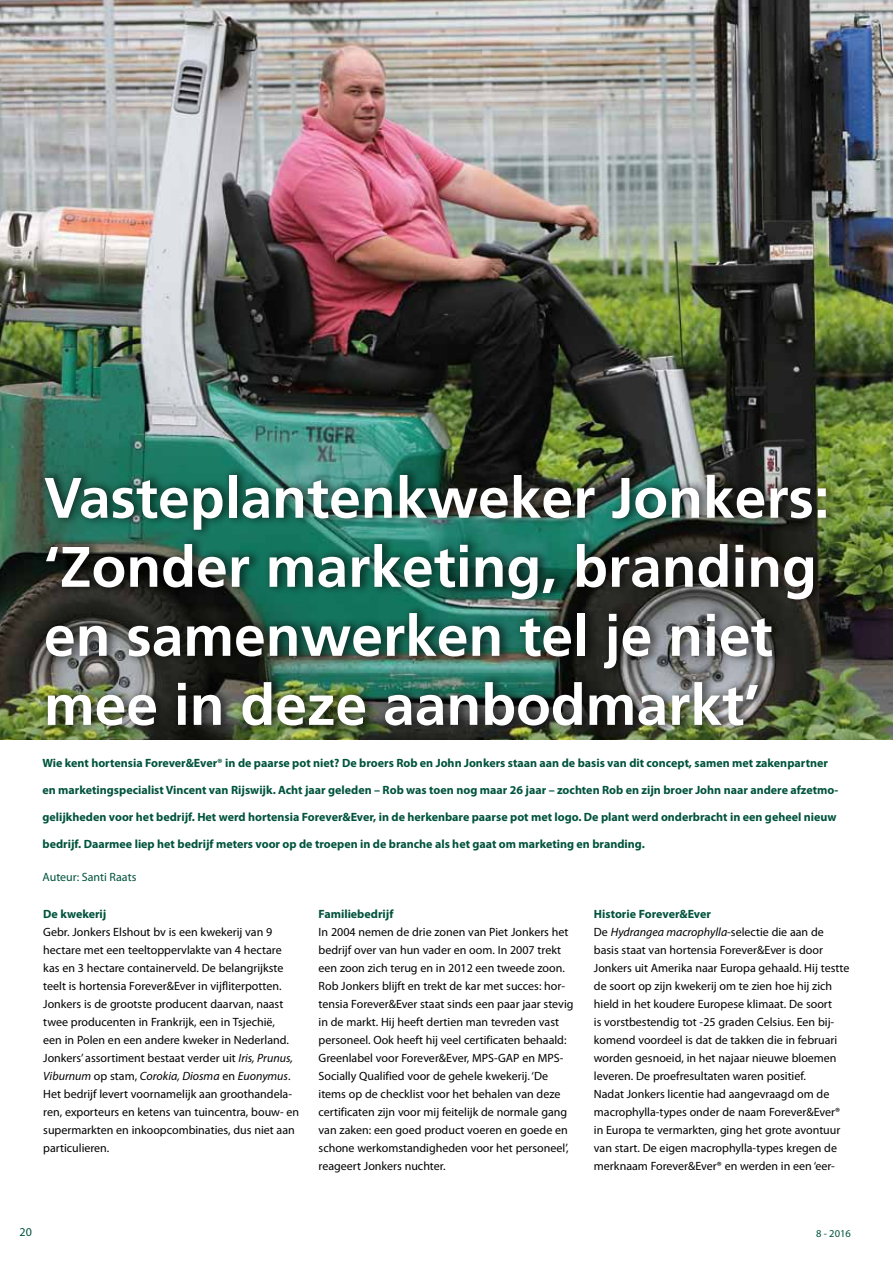
<style>
.page{position:relative;width:893px;height:1263px;background:#fff}
.page>*{position:absolute;margin:0;border:0;box-sizing:border-box;transform-origin:0 0}
.t1{font:700 57px/69px "Frutiger";color:#fff}
.t2{font:12px/18px "Myriad Pro";color:#000}
.t3{font:700 12px "Myriad Pro";color:#00533d}
.t4{font:12px "Myriad Pro";color:#00533d}
.t5{font:10.5px "Myriad Pro";color:#00533d}
.s1{font-style:italic}
.s2{font-weight:700;color:#00533d}
</style>
<div class="page">
<img style="left:0;top:0;width:893px;height:740px">
<div style="left:40px;top:466px;width:799px;height:268px;background:#000;opacity:.5"></div>
<h1 class="t1" style="left:44px;top:463px;width:787px">Vasteplantenkweker Jonkers: ‘Zonder marketing, branding en samenwerken tel je niet mee in deze aanbodmarkt’</h1>
<p class="t3" style="left:43px;top:755px;width:787px">Wie kent hortensia Forever&amp;Ever® in de paarse pot niet? De broers Rob en John Jonkers staan aan de basis van dit concept, samen met zakenpartner</p>
<p class="t3" style="left:43px;top:782px;width:797px">en marketingspecialist Vincent van Rijswijk. Acht jaar geleden – Rob was toen nog maar 26 jaar – zochten Rob en zijn broer John naar andere afzetmo-</p>
<p class="t3" style="left:43px;top:809px;width:795px">gelijkheden voor het bedrijf. Het werd hortensia Forever&amp;Ever, in de herkenbare paarse pot met logo. De plant werd onderbracht in een geheel nieuw</p>
<p class="t3" style="left:43px;top:836px;width:604px">bedrijf. Daarmee liep het bedrijf meters voor op de troepen in de branche als het gaat om marketing en branding.</p>
<p class="t4" style="left:43px;top:869px;width:95px">Auteur: Santi Raats</p>
<p class="t3" style="left:43px;top:906px;width:65px">De kwekerij</p>
<p class="t2" style="left:43px;top:923px;width:257px">Gebr. Jonkers Elshout bv is een kwekerij van 9 hectare met een teeltoppervlakte van 4 hectare kas en 3 hectare containerveld. De belangrijkste teelt is hortensia Forever&amp;Ever in vijfliterpotten.<br>Jonkers is de grootste producent daarvan, naast twee producenten in Frankrijk, een in Tsjechië,<br>een in Polen en een andere kweker in Nederland.<br>Jonkers’ assortiment bestaat verder uit <span class="s1">Iris, Prunus, Viburnum</span> op stam, <span class="s1">Corokia, Diosma</span> en <span class="s1">Euonymus</span>.<br>Het bedrijf levert voornamelijk aan groothandela&shy;ren, exporteurs en ketens van tuincentra, bouw- en supermarkten en inkoopcombinaties, dus niet aan particulieren.</p>
<p class="t3" style="left:319px;top:906px;width:76px">Familiebedrijf</p>
<p class="t2" style="left:319px;top:923px;width:256px">In 2004 nemen de drie zonen van Piet Jonkers het bedrijf over van hun vader en oom. In 2007 trekt een zoon zich terug en in 2012 een tweede zoon.<br>Rob Jonkers blijft en trekt de kar met succes: hor&shy;tensia Forever&amp;Ever staat sinds een paar jaar stevig in de markt. Hij heeft dertien man tevreden vast personeel. Ook heeft hij veel certificaten behaald:<br>Greenlabel voor Forever&amp;Ever, MPS-GAP en MPS-Socially Qualified voor de gehele kwekerij. ‘De items op de checklist voor het behalen van deze certificaten zijn voor mij feitelijk de normale gang van zaken: een goed product voeren en goede en schone werkomstandigheden voor het personeel’, reageert Jonkers nuchter.</p>
<p class="t2" style="left:594px;top:905px;width:257px"><span class="s2">Historie Forever&amp;Ever<br></span>De <span class="s1">Hydrangea macrophylla</span>-selectie die aan de basis staat van hortensia Forever&amp;Ever is door Jonkers uit Amerika naar Europa gehaald. Hij testte de soort op zijn kwekerij om te zien hoe hij zich hield in het koudere Europese klimaat. De soort<br>is vorstbestendig tot -25 graden Celsius. Een bij&shy;komend voordeel is dat de takken die in februari worden gesnoeid, in het najaar nieuwe bloemen leveren. De proefresultaten waren positief.<br>Nadat Jonkers licentie had aangevraagd om de macrophylla-types onder de naam Forever&amp;Ever® in Europa te vermarkten, ging het grote avontuur van start. De eigen macrophylla-types kregen de merknaam Forever&amp;Ever® en werden in een ‘eer-</p>
<p class="t4" style="left:20px;top:1224px;width:14px">20</p>
<p class="t5" style="left:816px;top:1227px;width:36px">8 - 2016</p>
</div>
